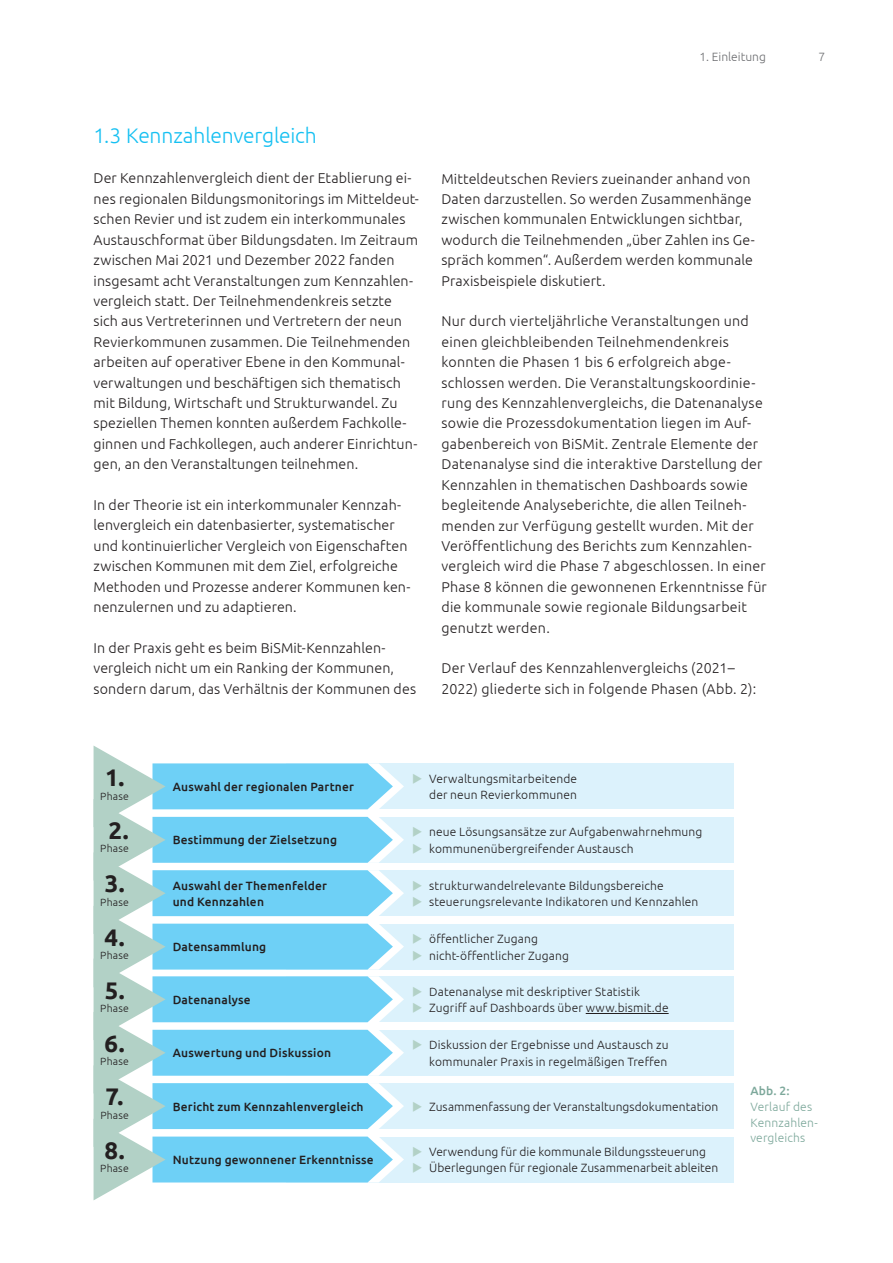
<style>
.page{position:relative;width:893px;height:1263px;background:#fff}
.page>*{position:absolute;margin:0;border:0;box-sizing:border-box;transform-origin:0 0}
.t1{font:700 24px "Ubuntu";color:#231f20}
.t2{font:300 21px "Ubuntu";letter-spacing:-.01em;color:#15c0f2}
.t3{font:300 14.25px/20.4px "Ubuntu";letter-spacing:.01em;color:#231f20}
.t4{font:300 12px/16.5px "Ubuntu";letter-spacing:.015em;color:#231f20}
.t5{font:500 12px/16.5px "Ubuntu";letter-spacing:.015em;color:#231f20}
.t6{font:300 12px/15.8px "Ubuntu";letter-spacing:.015em;color:#7da89b}
.t7{font:300 12px "Ubuntu";color:#6d6e71}
.t8{font:500 12px "Ubuntu";color:#7da89b}
.t9{font:300 10.5px "Ubuntu";letter-spacing:.02em;color:#231f20}
</style>
<div class="page">
<div style="left:286px;top:763px;width:448px;height:46px;background:#dcf2fc"></div>
<div style="left:286px;top:976px;width:448px;height:46px;background:#dcf2fc"></div>
<div style="left:286px;top:870px;width:448px;height:46px;background:#dcf2fc"></div>
<div style="left:286px;top:1083px;width:448px;height:46px;background:#dcf2fc"></div>
<div style="left:286px;top:817px;width:448px;height:46px;background:#dcf2fc"></div>
<div style="left:286px;top:1030px;width:448px;height:46px;background:#dcf2fc"></div>
<div style="left:286px;top:924px;width:448px;height:45px;background:#dcf2fc"></div>
<div style="left:286px;top:1136px;width:448px;height:46px;background:#dcf2fc"></div>
<svg style="left:93px;top:745px;width:311px;height:455px"></svg>
<hr style="left:586px;top:1013px;width:83px;height:1px;background:#231f20">
<p class="t7" style="left:699px;top:50px;width:68px">1. Einleitung</p>
<h2 class="t2" style="left:94px;top:123px;width:225px">1.3 Kennzahlenvergleich</h2>
<p class="t3" style="left:94px;top:168px;width:327px">Der Kennzahlenvergleich dient der Etablierung ei&shy;nes regionalen Bildungsmonitorings im Mitteldeut&shy;schen Revier und ist zudem ein interkommunales Austauschformat über Bildungsdaten. Im Zeitraum zwischen Mai 2021 und Dezember 2022 fanden insgesamt acht Veranstaltungen zum Kennzahlen&shy;vergleich statt. Der Teilnehmendenkreis setzte sich aus Vertreterinnen und Vertretern der neun Revierkommunen zusammen. Die Teilnehmenden arbeiten auf operativer Ebene in den Kommunal&shy;verwaltungen und beschäftigen sich thematisch mit Bildung, Wirtschaft und Strukturwandel. Zu speziellen Themen konnten außerdem Fachkolle&shy;ginnen und Fachkollegen, auch anderer Einrichtun&shy;gen, an den Veranstaltungen teilnehmen.</p>
<p class="t3" style="left:94px;top:494px;width:318px">In der Theorie ist ein interkommunaler Kennzah&shy;lenvergleich ein datenbasierter, systematischer und kontinuierlicher Vergleich von Eigenschaften zwischen Kommunen mit dem Ziel, erfolgreiche Methoden und Prozesse anderer Kommunen ken&shy;nenzulernen und zu adaptieren.</p>
<p class="t3" style="left:94px;top:637px;width:324px">In der Praxis geht es beim BiSMit-Kennzahlen&shy;vergleich nicht um ein Ranking der Kommunen, sondern darum, das Verhältnis der Kommunen des</p>
<p class="t3" style="left:441px;top:168px;width:315px">Mitteldeutschen Reviers zueinander anhand von Daten darzustellen. So werden Zusammenhänge zwischen kommunalen Entwicklungen sichtbar, wodurch die Teilnehmenden „über Zahlen ins Ge&shy;spräch kommen“. Außerdem werden kommunale Praxisbeispiele diskutiert.</p>
<p class="t3" style="left:441px;top:311px;width:327px">Nur durch vierteljährliche Veranstaltungen und einen gleichbleibenden Teilnehmendenkreis konnten die Phasen 1 bis 6 erfolgreich abge&shy;schlossen werden. Die Veranstaltungskoordinie&shy;rung des Kennzahlenvergleichs, die Datenanalyse sowie die Prozessdokumentation liegen im Auf&shy;gabenbereich von BiSMit. Zentrale Elemente der Datenanalyse sind die interaktive Darstellung der Kennzahlen in thematischen Dashboards sowie begleitende Analyseberichte, die allen Teilneh&shy;menden zur Verfügung gestellt wurden. Mit der Veröffentlichung des Berichts zum Kennzahlen&shy;vergleich wird die Phase 7 abgeschlossen. In einer Phase 8 können die gewonnenen Erkenntnisse für die kommunale sowie regionale Bildungsarbeit genutzt werden.</p>
<p class="t3" style="left:441px;top:658px;width:316px">Der Verlauf des Kennzahlenvergleichs (2021–<br>2022) gliederte sich in folgende Phasen (Abb. 2):</p>
<p class="t7" style="left:818px;top:50px;width:8px">7</p>
<h1 class="t1" style="left:105px;top:762px;width:21px">1.</h1>
<p class="t9" style="left:100px;top:790px;width:30px">Phase</p>
<h1 class="t1" style="left:108px;top:816px;width:22px">2.</h1>
<p class="t9" style="left:100px;top:842px;width:30px">Phase</p>
<h1 class="t1" style="left:105px;top:869px;width:21px">3.</h1>
<p class="t9" style="left:100px;top:896px;width:30px">Phase</p>
<h1 class="t1" style="left:104px;top:923px;width:22px">4.</h1>
<p class="t9" style="left:100px;top:949px;width:30px">Phase</p>
<h1 class="t1" style="left:105px;top:975px;width:21px">5.</h1>
<p class="t9" style="left:100px;top:1002px;width:30px">Phase</p>
<h1 class="t1" style="left:105px;top:1029px;width:22px">6.</h1>
<p class="t9" style="left:100px;top:1055px;width:30px">Phase</p>
<h1 class="t1" style="left:106px;top:1082px;width:19px">7.</h1>
<p class="t9" style="left:100px;top:1109px;width:30px">Phase</p>
<h1 class="t1" style="left:105px;top:1136px;width:22px">8.</h1>
<p class="t9" style="left:100px;top:1162px;width:30px">Phase</p>
<p class="t5" style="left:173px;top:778px;width:183px">Auswahl der regionalen Partner</p>
<p class="t5" style="left:173px;top:831px;width:166px">Bestimmung der Zielsetzung</p>
<p class="t5" style="left:173px;top:877px;width:156px">Auswahl der Themenfelder und Kennzahlen</p>
<p class="t5" style="left:173px;top:938px;width:95px">Datensammlung</p>
<p class="t5" style="left:173px;top:991px;width:79px">Datenanalyse</p>
<p class="t5" style="left:173px;top:1044px;width:160px">Auswertung und Diskussion</p>
<p class="t5" style="left:173px;top:1098px;width:192px">Bericht zum Kennzahlenvergleich</p>
<p class="t5" style="left:173px;top:1151px;width:203px">Nutzung gewonnener Erkenntnisse</p>
<p class="t4" style="left:429px;top:770px;width:150px">Verwaltungsmitarbeitende der neun Revierkommunen</p>
<p class="t4" style="left:429px;top:823px;width:275px">neue Lösungsansätze zur Aufgabenwahrnehmung kommunenübergreifender Austausch</p>
<p class="t4" style="left:429px;top:877px;width:271px">strukturwandelrelevante Bildungsbereiche steuerungsrelevante Indikatoren und Kennzahlen</p>
<p class="t4" style="left:429px;top:930px;width:141px">öffentlicher Zugang nicht-öffentlicher Zugang</p>
<p class="t4" style="left:429px;top:983px;width:241px">Datenanalyse mit deskriptiver Statistik<br>Zugriff auf Dashboards über www.bismit.de</p>
<p class="t4" style="left:429px;top:1036px;width:241px">Diskussion der Ergebnisse und Austausch zu kommunaler Praxis in regelmäßigen Treffen</p>
<p class="t4" style="left:429px;top:1098px;width:291px">Zusammenfassung der Veranstaltungsdokumentation</p>
<p class="t4" style="left:429px;top:1143px;width:291px">Verwendung für die kommunale Bildungssteuerung<br>Überlegungen für regionale Zusammenarbeit ableiten</p>
<p class="t8" style="left:750px;top:1083px;width:41px">Abb. 2:</p>
<p class="t6" style="left:750px;top:1098px;width:69px">Verlauf des<br>Kennzahlen&shy;vergleichs</p>
</div>
